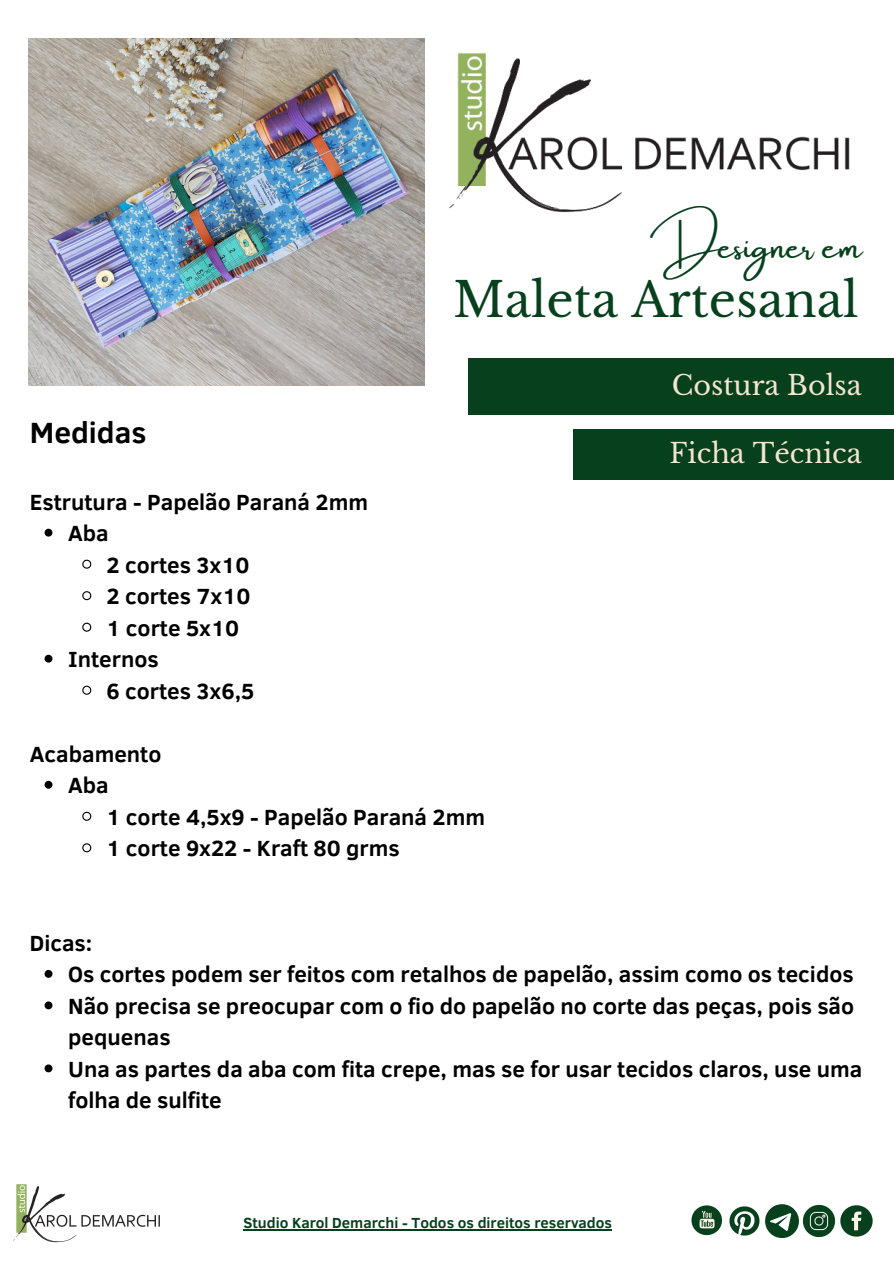
<style>
.page{position:relative;width:894px;height:1264px;background:#fff}
.page>*{position:absolute;margin:0;border:0;box-sizing:border-box;transform-origin:0 0}
.t1{font:47.4px "Libre Baskerville";color:#07401d}
.t2{font:35.55px "Amsterdam One";color:#07401d}
.t3{font:700 30px "Clear Sans";color:#000}
.t4{font:27px "Libre Baskerville";color:#f4e5d0}
.t5{font:700 22.5px/31.5px "Clear Sans";color:#000}
.t6{font:700 15px "Clear Sans";color:#07401d}
</style>
<div class="page">
<div style="left:573px;top:429px;width:320px;height:51px;background:#07401d"></div>
<div style="left:468px;top:358px;width:425px;height:56px;background:#07401d"></div>
<img style="left:449px;top:53px;width:401px;height:160px">
<img style="left:691px;top:1205px;width:32px;height:31px">
<img style="left:729px;top:1206px;width:31px;height:30px">
<img style="left:802px;top:1204px;width:33px;height:33px">
<img style="left:840px;top:1205px;width:32px;height:32px">
<svg style="left:765px;top:1204px;width:33px;height:33px"></svg>
<img style="left:14px;top:1184px;width:146px;height:59px">
<hr style="left:243px;top:1228px;width:369px;height:2px;background:#07401d">
<svg style="left:45px;top:528px;width:7px;height:8px"></svg>
<svg style="left:82px;top:559px;width:10px;height:10px"></svg>
<svg style="left:82px;top:591px;width:10px;height:10px"></svg>
<svg style="left:82px;top:622px;width:10px;height:10px"></svg>
<svg style="left:45px;top:654px;width:7px;height:8px"></svg>
<svg style="left:82px;top:685px;width:10px;height:10px"></svg>
<svg style="left:45px;top:780px;width:7px;height:8px"></svg>
<svg style="left:82px;top:811px;width:10px;height:10px"></svg>
<svg style="left:82px;top:843px;width:10px;height:10px"></svg>
<svg style="left:45px;top:969px;width:7px;height:8px"></svg>
<svg style="left:45px;top:1001px;width:7px;height:8px"></svg>
<svg style="left:45px;top:1064px;width:7px;height:8px"></svg>
<img style="left:28px;top:38px;width:396px;height:347px">
<h1 class="t2" style="left:650px;top:227px;width:213px">Designer em</h1>
<h4 class="t1" style="left:453px;top:271px;width:407px">Maleta Artesanal</h4>
<p class="t3" style="left:30px;top:411px;width:118px">Medidas</p>
<p class="t5" style="left:30px;top:485px;width:339px">Estrutura - Papelão Paraná 2mm</p>
<h5 class="t5" style="left:68px;top:516px;width:42px">Aba</h5>
<p class="t5" style="left:106px;top:548px;width:145px">2 cortes 3x10</p>
<p class="t5" style="left:106px;top:579px;width:145px">2 cortes 7x10</p>
<p class="t5" style="left:106px;top:611px;width:134px">1 corte 5x10</p>
<h5 class="t5" style="left:68px;top:642px;width:92px">Internos</h5>
<p class="t5" style="left:106px;top:674px;width:149px">6 cortes 3x6,5</p>
<p class="t5" style="left:30px;top:737px;width:133px">Acabamento</p>
<p class="t5" style="left:68px;top:768px;width:42px">Aba</p>
<h4 class="t5" style="left:106px;top:800px;width:380px">1 corte 4,5x9 - Papelão Paraná 2mm</h4>
<p class="t5" style="left:106px;top:831px;width:295px">1 corte 9x22 - Kraft 80 grms</p>
<p class="t4" style="left:671px;top:368px;width:191px">Costura Bolsa</p>
<p class="t4" style="left:669px;top:437px;width:194px">Ficha Técnica</p>
<p class="t5" style="left:30px;top:926px;width:64px">Dicas:</p>
<p class="t5" style="left:68px;top:957px;width:786px">Os cortes podem ser feitos com retalhos de papelão, assim como os tecidos</p>
<p class="t5" style="left:68px;top:989px;width:787px">Não precisa se preocupar com o fio do papelão no corte das peças, pois são pequenas</p>
<p class="t5" style="left:68px;top:1052px;width:795px">Una as partes da aba com fita crepe, mas se for usar tecidos claros, use uma folha de sulfite</p>
<p class="t6" style="left:243px;top:1211px;width:370px">Studio Karol Demarchi - Todos os direitos reservados</p>
</div>
